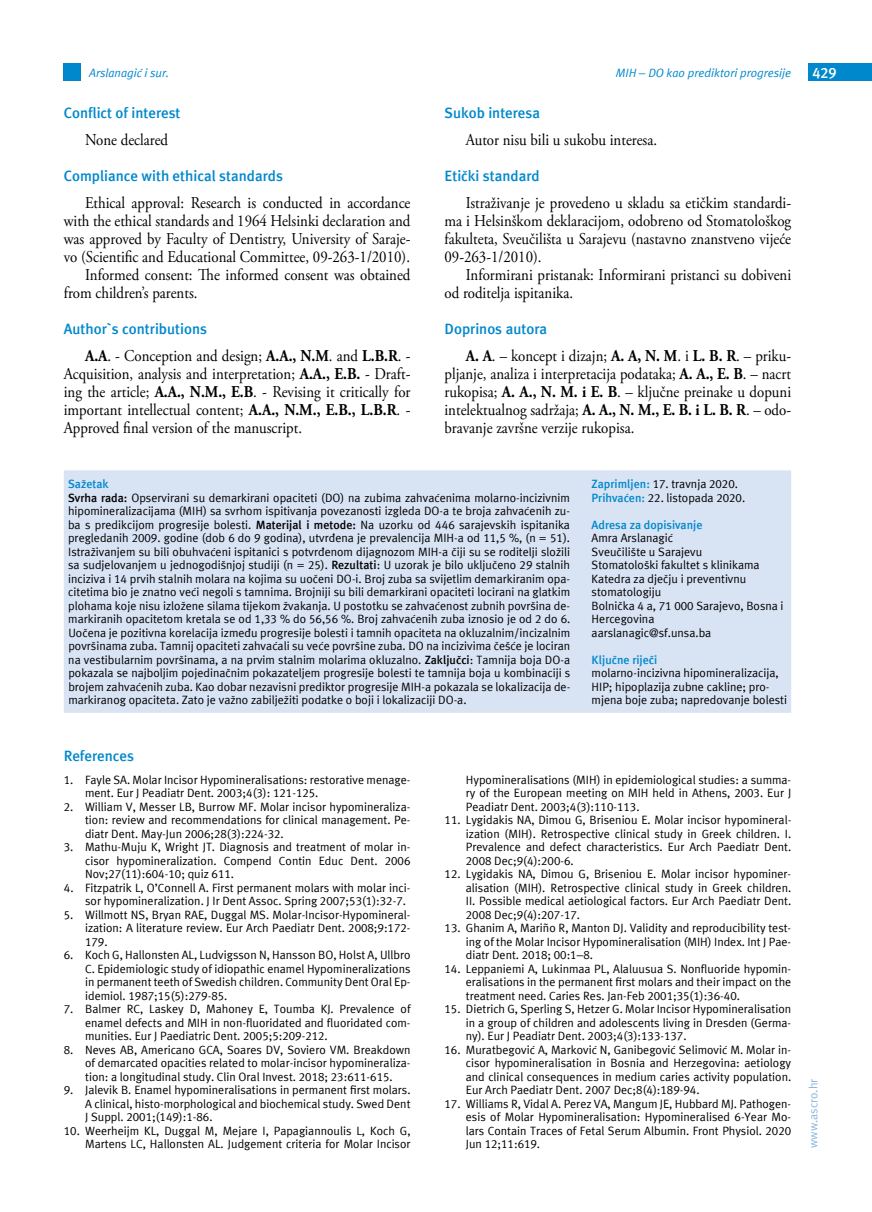
<style>
.page{position:relative;width:872px;height:1212px;background:#fff}
.page>*{position:absolute;margin:0;border:0;box-sizing:border-box;transform-origin:0 0}
.t1{font:16.5px/18px "Adobe Garamond Pro";color:#000;text-align:justify;scale:.9 1}
.t2{font:700 15px "Meta ASC";color:#08c}
.t3{font:700 15px "Meta ASC";color:#fff}
.t4{font:12px/13.5px "Meta ASC";color:#000;text-align:justify}
.t5{font:italic 12px "Meta ASC";color:#08c}
.t6{font:700 12px "Meta ASC";color:#08c}
.t7{font:12px "Meta ASC";color:#8cb5e1}
.s1{font-weight:700}
.s2{font-weight:700;color:#08c}
</style>
<div class="page">
<div style="left:64px;top:64px;width:17px;height:17px;background:#08c"></div>
<div style="left:808px;top:64px;width:64px;height:17px;background:#08c"></div>
<div style="left:64px;top:470px;width:727px;height:243px;background:#d8e3f4"></div>
<p class="t5" style="left:89px;top:66px;width:81px">Arslanagić i sur.</p>
<p class="t5" style="left:616px;top:66px;width:177px">MIH – DO kao prediktori progresije</p>
<p class="t3" style="left:812px;top:64px;width:26px">429</p>
<p class="t2" style="left:64px;top:104px;width:118px">Conflict of interest</p>
<h1 class="t1" style="left:85px;top:131px;width:94px">None declared</h1>
<p class="t2" style="left:64px;top:167px;width:221px">Compliance with ethical standards</p>
<h1 class="t1" style="left:85px;top:194px;width:363px">Ethical approval: Research is conducted in accordance</h1>
<h1 class="t1" style="left:64px;top:212px;width:387px">with the ethical standards and 1964 Helsinki declaration and</h1>
<h1 class="t1" style="left:64px;top:230px;width:387px">was approved by Faculty of Dentistry, University of Saraje-</h1>
<h1 class="t1" style="left:64px;top:248px;width:386px">vo (Scientific and Educational Committee, 09-263-1/2010).</h1>
<h1 class="t1" style="left:85px;top:266px;width:363px">Informed consent: The informed consent was obtained</h1>
<h1 class="t1" style="left:64px;top:284px;width:150px">from children’s parents.</h1>
<p class="t2" style="left:64px;top:320px;width:145px">Author`s contributions</p>
<p class="t1" style="left:64px;top:347px;width:387px;text-indent:21px"><span class="s1">A.A</span>. - Conception and design; <span class="s1">A.A., N.M</span>. and <span class="s1">L.B.R</span>. - Acquisition, analysis and interpretation; <span class="s1">A.A., E.B.</span> - Draft&shy;ing the article; <span class="s1">A.A., N.M., E.B</span>. - Revising it critically for important intellectual content; <span class="s1">A.A., N.M., E.B., L.B.R</span>. - Approved final version of the manuscript.</p>
<p class="t2" style="left:444px;top:104px;width:97px">Sukob interesa</p>
<h1 class="t1" style="left:466px;top:131px;width:214px">Autor nisu bili u sukobu interesa.</h1>
<p class="t2" style="left:444px;top:167px;width:97px">Etički standard</p>
<h1 class="t1" style="left:444px;top:194px;width:387px;text-indent:21px">Istraživanje je provedeno u skladu sa etičkim standardi&shy;ma i Helsinškom deklaracijom, odobreno od Stomatološkog fakulteta, Sveučilišta u Sarajevu (nastavno znanstveno vijeće 09-263-1/2010).</h1>
<h1 class="t1" style="left:444px;top:266px;width:387px;text-indent:21px">Informirani pristanak: Informirani pristanci su dobiveni od roditelja ispitanika.</h1>
<p class="t2" style="left:444px;top:320px;width:104px">Doprinos autora</p>
<p class="t1" style="left:444px;top:347px;width:387px;text-indent:21px"><span class="s1">A. A</span>. – koncept i dizajn; <span class="s1">A. A, N. M</span>. i <span class="s1">L. B. R</span>. – priku&shy;pljanje, analiza i interpretacija podataka; <span class="s1">A. A., E. B</span>. – nacrt rukopisa; <span class="s1">A. A., N. M. i E. B</span>. – ključne preinake u dopuni intelektualnog sadržaja; <span class="s1">A. A., N. M., E. B. i L. B. R</span>. – odo&shy;bravanje završne verzije rukopisa.</p>
<p class="t4" style="left:68px;top:477px;width:504px;text-align:left"><span class="s2">Sažetak<br></span><span class="s1">Svrha rada:</span> Opservirani su demarkirani opaciteti (DO) na zubima zahvaćenima molarno-incizivnim hipomineralizacijama (MIH) sa svrhom ispitivanja povezanosti izgleda DO-a te broja zahvaćenih zu&shy;ba s predikcijom progresije bolesti. <span class="s1">Materijal i metode:</span> Na uzorku od 446 sarajevskih ispitanika pregledanih 2009. godine (dob 6 do 9 godina), utvrđena je prevalencija MIH-a od 11,5 %, (n = 51).<br>Istraživanjem su bili obuhvaćeni ispitanici s potvrđenom dijagnozom MIH-a čiji su se roditelji složili sa sudjelovanjem u jednogodišnjoj studiji (n = 25). <span class="s1">Rezultati</span>: U uzorak je bilo uključeno 29 stalnih inciziva i 14 prvih stalnih molara na kojima su uočeni DO-i. Broj zuba sa svijetlim demarkiranim opa&shy;citetima bio je znatno veći negoli s tamnima. Brojniji su bili demarkirani opaciteti locirani na glatkim plohama koje nisu izložene silama tijekom žvakanja. U postotku se zahvaćenost zubnih površina de&shy;markiranih opacitetom kretala se od 1,33 % do 56,56 %. Broj zahvaćenih zuba iznosio je od 2 do 6.<br>Uočena je pozitivna korelacija između progresije bolesti i tamnih opaciteta na okluzalnim/incizalnim površinama zuba. Tamnij opaciteti zahvaćali su veće površine zuba. DO na incizivima češće je lociran na vestibularnim površinama, a na prvim stalnim molarima okluzalno. <span class="s1">Zaključci</span>: Tamnija boja DO-a pokazala se najboljim pojedinačnim pokazateljem progresije bolesti te tamnija boja u kombinaciji s brojem zahvaćenih zuba. Kao dobar nezavisni prediktor progresije MIH-a pokazala se lokalizacija de&shy;markiranog opaciteta. Zato je važno zabilježiti podatke o boji i lokalizaciji DO-a.</p>
<p class="t4" style="left:591px;top:477px;width:155px"><span class="s2">Zaprimljen:</span> 17. travnja 2020.<br><span class="s2">Prihvaćen:</span> 22. listopada 2020.</p>
<p class="t6" style="left:591px;top:518px;width:112px">Adresa za dopisivanje</p>
<p class="t4" style="left:591px;top:531px;width:193px;text-align:left">Amra Arslanagić<br>Sveučilište u Sarajevu<br>Stomatološki fakultet s klinikama<br>Katedra za dječju i preventivnu stomatologiju<br>Bolnička 4 a, 71 000 Sarajevo, Bosna i<br>Hercegovina<br>aarslanagic@sf.unsa.ba</p>
<p class="t6" style="left:591px;top:653px;width:67px">Ključne riječi</p>
<p class="t4" style="left:591px;top:666px;width:197px;text-align:left">molarno-incizivna hipomineralizacija,<br>HIP; hipoplazija zubne cakline; pro&shy;mjena boje zuba; napredovanje bolesti</p>
<p class="t2" style="left:64px;top:747px;width:72px">References</p>
<p class="t4" style="left:85px;top:772px;width:327px;text-indent:-21px">1. Fayle SA. Molar Incisor Hypomineralisations: restorative menage&shy;ment. Eur J Peadiatr Dent. 2003;4(3): 121-125.</p>
<p class="t4" style="left:85px;top:799px;width:327px;text-indent:-21px">2. William V, Messer LB, Burrow MF. Molar incisor hypomineraliza&shy;tion: review and recommendations for clinical management. Pe&shy;diatr Dent. May-Jun 2006;28(3):224-32.</p>
<p class="t4" style="left:85px;top:840px;width:327px;text-indent:-21px">3. Mathu-Muju K, Wright JT. Diagnosis and treatment of molar in&shy;cisor hypomineralization. Compend Contin Educ Dent. 2006<br>Nov;27(11):604-10; quiz 611.</p>
<p class="t4" style="left:85px;top:880px;width:327px;text-indent:-21px">4. Fitzpatrik L, O’Connell A. First permanent molars with molar inci&shy;sor hypomineralization. J Ir Dent Assoc. Spring 2007;53(1):32-7.</p>
<p class="t4" style="left:85px;top:907px;width:327px;text-indent:-21px">5. Willmott NS, Bryan RAE, Duggal MS. Molar-Incisor-Hypomineral&shy;ization: A literature review. Eur Arch Paediatr Dent. 2008;9:172- 179.</p>
<p class="t4" style="left:85px;top:948px;width:327px;text-indent:-21px">6. Koch G, Hallonsten AL, Ludvigsson N, Hansson BO, Holst A, Ullbro C. Epidemiologic study of idiopathic enamel Hypomineralizations in permanent teeth of Swedish children. Community Dent Oral Ep&shy;idemiol. 1987;15(5):279-85.</p>
<p class="t4" style="left:85px;top:1002px;width:327px;text-indent:-21px">7. Balmer RC, Laskey D, Mahoney E, Toumba KJ. Prevalence of enamel defects and MIH in non-fluoridated and fluoridated com&shy;munities. Eur J Paediatric Dent. 2005;5:209-212.</p>
<p class="t4" style="left:85px;top:1042px;width:327px;text-indent:-21px">8. Neves AB, Americano GCA, Soares DV, Soviero VM. Breakdown of demarcated opacities related to molar-incisor hypomineraliza&shy;tion: a longitudinal study. Clin Oral Invest. 2018; 23:611-615.</p>
<p class="t4" style="left:85px;top:1083px;width:327px;text-indent:-21px">9. Jalevik B. Enamel hypomineralisations in permanent first molars.<br>A clinical, histo-morphological and biochemical study. Swed Dent J Suppl. 2001;(149):1-86.</p>
<p class="t4" style="left:64px;top:1123px;width:348px;text-align:right">10. Weerheijm KL, Duggal M, Mejare I, Papagiannoulis L, Koch G,<br>Martens LC, Hallonsten AL. Judgement criteria for Molar Incisor</p>
<p class="t4" style="left:466px;top:772px;width:327px">Hypomineralisations (MIH) in epidemiological studies: a summa&shy;ry of the European meeting on MIH held in Athens, 2003. Eur J Peadiatr Dent. 2003;4(3):110-113.</p>
<p class="t4" style="left:466px;top:813px;width:327px;text-indent:-21px">11. Lygidakis NA, Dimou G, Briseniou E. Molar incisor hypomineral&shy;ization (MIH). Retrospective clinical study in Greek children. I.<br>Prevalence and defect characteristics. Eur Arch Paediatr Dent.<br>2008 Dec;9(4):200-6.</p>
<p class="t4" style="left:466px;top:867px;width:327px;text-indent:-21px">12. Lygidakis NA, Dimou G, Briseniou E. Molar incisor hypominer&shy;alisation (MIH). Retrospective clinical study in Greek children.<br>II. Possible medical aetiological factors. Eur Arch Paediatr Dent.<br>2008 Dec;9(4):207-17.</p>
<p class="t4" style="left:466px;top:921px;width:327px;text-indent:-21px">13. Ghanim A, Mariño R, Manton DJ. Validity and reproducibility test&shy;ing of the Molar Incisor Hypomineralisation (MIH) Index. Int J Pae&shy;diatr Dent. 2018; 00:1–8.</p>
<p class="t4" style="left:466px;top:961px;width:327px;text-indent:-21px">14. Leppaniemi A, Lukinmaa PL, Alaluusua S. Nonfluoride hypomin&shy;eralisations in the permanent first molars and their impact on the treatment need. Caries Res. Jan-Feb 2001;35(1):36-40.</p>
<p class="t4" style="left:466px;top:1002px;width:327px;text-indent:-21px">15. Dietrich G, Sperling S, Hetzer G. Molar Incisor Hypomineralisation in a group of children and adolescents living in Dresden (Germa&shy;ny). Eur J Peadiatr Dent. 2003;4(3):133-137.</p>
<p class="t4" style="left:466px;top:1042px;width:327px;text-indent:-21px">16. Muratbegović A, Marković N, Ganibegović Selimović M. Molar in&shy;cisor hypomineralisation in Bosnia and Herzegovina: aetiology and clinical consequences in medium caries activity population.<br>Eur Arch Paediatr Dent. 2007 Dec;8(4):189-94.</p>
<p class="t4" style="left:466px;top:1096px;width:327px;text-indent:-21px">17. Williams R, Vidal A. Perez VA, Mangum JE, Hubbard MJ. Pathogen&shy;esis of Molar Hypomineralisation: Hypomineralised 6-Year Mo&shy;lars Contain Traces of Fetal Serum Albumin. Front Physiol. 2020<br>Jun 12;11:619.</p>
<p class="t7" style="left:806px;top:1148px;width:71px;rotate:-90deg">www.ascro.hr</p>
</div>
